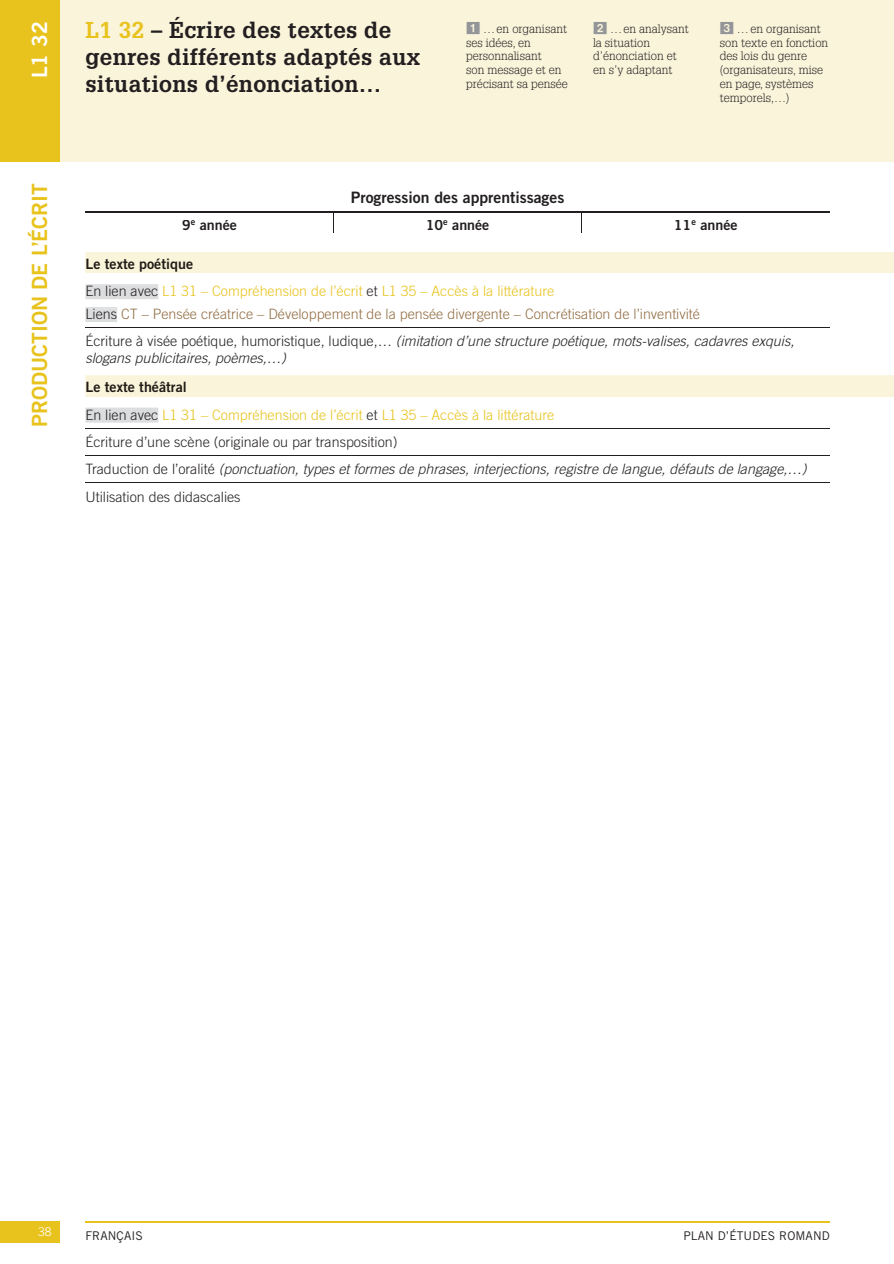
<style>
.page{position:relative;width:894px;height:1264px;background:#fff}
.page>*{position:absolute;margin:0;border:0;box-sizing:border-box;transform-origin:0 0}
.t1{font:700 22.35px/27.3px "Glypha LT Std";letter-spacing:.015em;color:#231f20}
.t2{font:21px "Trade Gothic LT Std Bd 2";color:#e8c31d}
.t3{font:21px "Trade Gothic LT Std Bd 2";color:#fff}
.t4{font:15.75px "Trade Gothic LT Std Bd 2";color:#231f20}
.t5{font:300 14.25px/27.3px "Trade Gothic LT Std";color:#231f20}
.t6{font:300 14.25px/23px "Trade Gothic LT Std";color:#916d43}
.t7{font:italic 300 14.25px/16.5px "Trade Gothic LT Std";color:#231f20}
.t8{font:14.25px "Trade Gothic LT Std Bd 2";color:#201b16}
.t9{font:14.25px "Trade Gothic LT Std Bd 2";color:#231f20}
.t10{font:300 12px/13.8px "Glypha LT Std";color:#231f20}
.t11{font:12px "Trade Gothic LT Std";letter-spacing:.01em;color:#231f20}
.t12{font:300 12px "Trade Gothic LT Std";color:#fff}
.s1{color:#e8c31d}
.s2{font-family:"PER pastilles";font-weight:400;font-size:14.25px;color:#939598}
.s3{color:#231f20}
.s4{font-style:normal}
.s5{font-style:italic}
</style>
<div class="page">
<hr style="left:85px;top:1221px;width:744px;height:1px;background:#e8c31d">
<div style="left:0;top:1221px;width:60px;height:21px;background:#e8c31d"></div>
<div style="left:60px;top:0;width:834px;height:162px;background:#faf4db"></div>
<div style="left:0;top:0;width:60px;height:162px;background:#e8c31d"></div>
<svg style="left:85px;top:252px;width:809px;height:145px"></svg>
<div style="left:829px;top:274px;width:65px;height:7px;background:#fff"></div>
<hr style="left:829px;top:327px;width:65px;height:1px;background:#fff">
<div style="left:829px;top:368px;width:65px;height:7px;background:#fff"></div>
<div style="left:85px;top:274px;width:248px;height:7px;background:#fff"></div>
<div style="left:333px;top:274px;width:248px;height:7px;background:#fff"></div>
<div style="left:581px;top:274px;width:248px;height:7px;background:#fff"></div>
<hr style="left:85px;top:327px;width:744px;height:1px;background:#231f20">
<div style="left:85px;top:368px;width:248px;height:7px;background:#fff"></div>
<div style="left:333px;top:368px;width:248px;height:7px;background:#fff"></div>
<div style="left:581px;top:368px;width:248px;height:7px;background:#fff"></div>
<hr style="left:85px;top:428px;width:744px;height:1px;background:#231f20">
<hr style="left:85px;top:455px;width:744px;height:1px;background:#231f20">
<hr style="left:85px;top:482px;width:744px;height:1px;background:#231f20">
<hr style="left:85px;top:211px;width:496px;height:1px;background:#231f20">
<hr style="left:581px;top:211px;width:248px;height:1px;background:#231f20">
<div style="left:85px;top:258px;width:112px;height:13px;background:#faf4db"></div>
<svg style="left:85px;top:284px;width:73px;height:15px"></svg>
<svg style="left:85px;top:307px;width:32px;height:15px"></svg>
<div style="left:87px;top:286px;width:71px;height:10px;background:#dcdddf"></div>
<div style="left:87px;top:309px;width:30px;height:10px;background:#dcdddf"></div>
<div style="left:85px;top:382px;width:102px;height:10px;background:#faf4db"></div>
<svg style="left:85px;top:407px;width:73px;height:15px"></svg>
<div style="left:87px;top:409px;width:71px;height:11px;background:#dcdddf"></div>
<svg style="left:333px;top:212px;width:1px;height:21px"></svg>
<svg style="left:581px;top:212px;width:1px;height:21px"></svg>
<h2 class="t3" style="left:32px;top:78px;width:58px;rotate:-90deg">L1 32</h2>
<h1 class="t1" style="left:85px;top:18px;width:336px"><span class="s1">L1 32</span> – Écrire des textes de genres différents adaptés aux situations d’énonciation…</h1>
<p class="t10" style="left:593px;top:23px;width:97px"><span class="s2">2</span> … en analysant la situation d’énonciation et en s’y adaptant</p>
<p class="t10" style="left:720px;top:23px;width:110px"><span class="s2">3</span> … en organisant son texte en fonction des lois du genre (organisateurs, mise en page, systèmes temporels,…)</p>
<p class="t10" style="left:466px;top:23px;width:103px"><span class="s2">1</span> … en organisant ses idées, en personnalisant<br>son message et en précisant sa pensée</p>
<h2 class="t2" style="left:32px;top:427px;width:245px;rotate:-90deg">PRODUCTION DE L’ÉCRIT</h2>
<p class="t4" style="left:351px;top:192px;width:215px">Progression des apprentissages</p>
<p class="t9" style="left:182px;top:220px;width:56px">9<sup>e</sup> année</p>
<p class="t9" style="left:426px;top:220px;width:65px">10<sup>e</sup> année</p>
<p class="t9" style="left:674px;top:220px;width:65px">11<sup>e</sup> année</p>
<p class="t8" style="left:85px;top:259px;width:109px">Le texte poétique</p>
<p class="t6" style="left:85px;top:281px;width:616px"><span class="s3">En lien avec</span> <span class="s1">L1 31 – Compréhension de l’écrit</span> <span class="s3">et</span> <span class="s1">L1 35 – Accès à la littérature<br></span><span class="s3">Liens</span> CT – Pensée créatrice – Développement de la pensée divergente – Concrétisation de l’inventivité</p>
<p class="t7" style="left:85px;top:334px;width:710px"><span class="s4">Écriture à visée poétique, humoristique, ludique,…</span> (imitation d’une structure poétique, mots-valises, cadavres exquis, slogans publicitaires, poèmes,…)</p>
<p class="t8" style="left:85px;top:382px;width:103px">Le texte théâtral</p>
<p class="t5" style="left:85px;top:402px;width:722px">En lien avec <span class="s1">L1 31 – Compréhension de l’écrit</span> et <span class="s1">L1 35 – Accès à la littérature<br></span>Écriture d’une scène (originale ou par transposition)<br>Traduction de l’oralité <span class="s5">(ponctuation, types et formes de phrases, interjections, registre de langue, défauts de langage,…)<br></span>Utilisation des didascalies</p>
<p class="t12" style="left:38px;top:1227px;width:15px">38</p>
<p class="t11" style="left:85px;top:1231px;width:59px">FRANÇAIS</p>
<p class="t11" style="left:683px;top:1231px;width:148px">PLAN D’ÉTUDES ROMAND</p>
</div>
